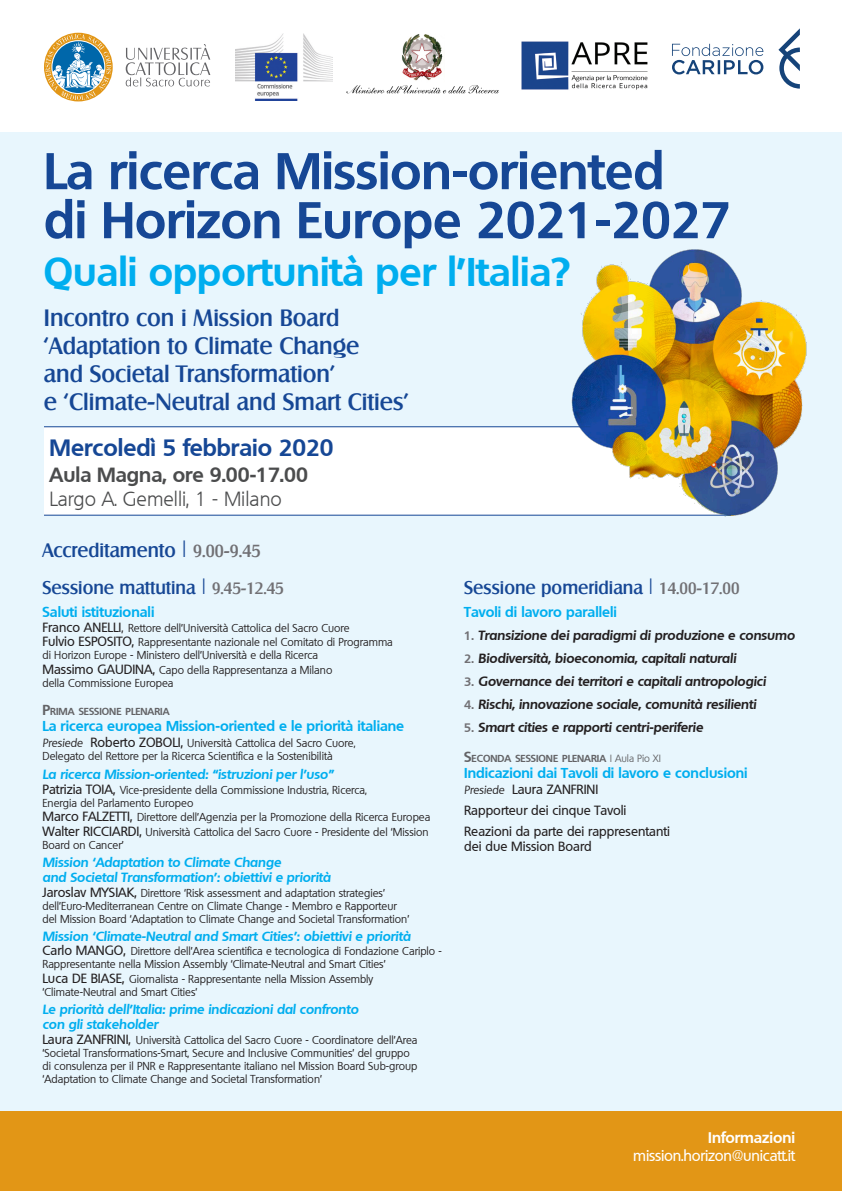
<style>
.page{position:relative;width:842px;height:1191px;background:#fff}
.page>*{position:absolute;margin:0;border:0;box-sizing:border-box;transform-origin:0 0}
.t1{font:700 50px "Quebec";color:#164795}
.t2{font:700 39px "Quebec";color:#00aeef}
.t3{font:500 23px "Salzburg";color:#164795}
.t4{font:700 23px "Quebec";color:#164795}
.t5{font:700 20px "Quebec";color:#4b4c4d}
.t6{font:300 20px "Quebec";color:#4b4c4d}
.t7{font:500 19px "Salzburg";color:#164795}
.t8{font:500 17.9px "Salzburg";color:#164795}
.t9{font:500 15px "Quebec";letter-spacing:-.015em;color:#fff}
.t10{font:700 15px "Quebec";color:#fff}
.t11{font:700 14px "Quebec";color:#00aeef}
.t12{font:italic 700 13px "Quebec";color:#00aeef}
.t13{font:italic 700 13px "Quebec";color:#231f20}
.t14{font:500 13px "Quebec";color:#231f20}
.t15{font:11px/13px "Quebec";color:#231f20}
.t16{font:700 9.9px "Quebec";color:#636366}
.s1{font-weight:300;font-size:23px}
.s2{font-size:17px;color:#717074}
.s3{font-weight:300;font-size:21.7px}
.s4{font-size:16px;color:#717074}
.s5{font-weight:500;font-size:13px}
.s6{font-size:13px}
.s7{font-size:14.1px}
.s8{font-style:italic;font-size:11.3px}
.s9{font-style:normal;font-size:12px;color:#717074}
.s10{font-weight:400;font-size:10px}
.s11{font-weight:400;font-style:italic;font-size:11.3px}
</style>
<div class="page">
<div style="left:0;top:1097px;width:842px;height:94px;background:#e29616"></div>
<div style="left:0;top:132px;width:842px;height:978px;background:#e8f6fd"></div>
<div style="left:44px;top:427px;width:698px;height:88px;background:#fff"></div>
<svg style="left:672px;top:28px;width:128px;height:61px"></svg>
<img style="left:346px;top:34px;width:153px;height:60px">
<img style="left:521px;top:41px;width:127px;height:49px">
<svg style="left:44px;top:33px;width:69px;height:68px"></svg>
<svg style="left:126px;top:44px;width:84px;height:42px"></svg>
<img style="left:533px;top:249px;width:274px;height:268px">
<img style="left:235px;top:33px;width:98px;height:68px">
<hr style="left:44px;top:426px;width:546px;height:1px;background:#164795">
<hr style="left:44px;top:514px;width:687px;height:1px;background:#164795">
<p class="t1" style="left:44px;top:138px;width:622px">La ricerca Mission-oriented</p>
<p class="t1" style="left:44px;top:187px;width:688px">di Horizon Europe 2021-2027</p>
<p class="t2" style="left:44px;top:246px;width:528px">Quali opportunità per l’Italia?</p>
<p class="t3" style="left:44px;top:304px;width:297px">Incontro con i Mission Board</p>
<p class="t3" style="left:44px;top:332px;width:317px">‘Adaptation to Climate Change</p>
<p class="t3" style="left:44px;top:360px;width:293px">and Societal Transformation’</p>
<p class="t3" style="left:44px;top:388px;width:366px">e ‘Climate-Neutral and Smart Cities’</p>
<p class="t4" style="left:50px;top:432px;width:285px">Mercoledì 5 febbraio 2020</p>
<p class="t5" style="left:50px;top:461px;width:260px">Aula Magna, ore 9.00-17.00</p>
<p class="t6" style="left:50px;top:486px;width:234px">Largo A. Gemelli, 1 - Milano</p>
<p class="t7" style="left:43px;top:538px;width:219px">Accreditamento <span class="s1">|</span> <span class="s2">9.00-9.45</span></p>
<p class="t8" style="left:43px;top:576px;width:243px">Sessione mattutina <span class="s3">|</span> <span class="s4">9.45-12.45</span></p>
<p class="t11" style="left:43px;top:602px;width:113px">Saluti istituzionali</p>
<p class="t15" style="left:43px;top:621px;width:309px"><span class="s5">Franco ANELLI</span><span class="s6">,</span> Rettore dell’Università Cattolica del Sacro Cuore</p>
<p class="t15" style="left:43px;top:636px;width:352px"><span class="s5">Fulvio ESPOSITO,</span> Rappresentante nazionale nel Comitato di Programma</p>
<p class="t15" style="left:43px;top:649px;width:277px">di Horizon Europe - Ministero dell’Università e della Ricerca</p>
<p class="t15" style="left:43px;top:663px;width:291px"><span class="s5">Massimo GAUDINA,</span> Capo della Rappresentanza a Milano</p>
<p class="t15" style="left:43px;top:676px;width:132px">della Commissione Europea</p>
<p class="t16" style="left:43px;top:704px;width:128px"><span class="s7">P</span>RIMA SESSIONE PLENARIA</p>
<p class="t11" style="left:43px;top:716px;width:363px">La ricerca europea Mission-oriented e le priorità italiane</p>
<p class="t15" style="left:43px;top:736px;width:314px"><span class="s8">Presiede</span> <span class="s5">Roberto ZOBOLI,</span> Università Cattolica del Sacro Cuore,</p>
<p class="t15" style="left:43px;top:749px;width:292px">Delegato del Rettore per la Ricerca Scientifica e la Sostenibilità</p>
<p class="t12" style="left:43px;top:765px;width:293px">La ricerca Mission-oriented: “istruzioni per l’uso”</p>
<p class="t15" style="left:43px;top:783px;width:326px"><span class="s5">Patrizia TOIA,</span> Vice-presidente della Commissione Industria, Ricerca,</p>
<p class="t15" style="left:43px;top:796px;width:152px">Energia del Parlamento Europeo</p>
<p class="t15" style="left:43px;top:811px;width:389px"><span class="s5">Marco FALZETTI,</span> Direttore dell’Agenzia per la Promozione della Ricerca Europea</p>
<p class="t15" style="left:43px;top:825px;width:388px"><span class="s5">Walter RICCIARDI,</span> Università Cattolica del Sacro Cuore - Presidente del ‘Mission<br>Board on Cancer’</p>
<p class="t12" style="left:43px;top:853px;width:240px">Mission ‘Adaptation to Climate Change</p>
<p class="t12" style="left:43px;top:868px;width:290px">and Societal Transformation’: obiettivi e priorità</p>
<p class="t15" style="left:43px;top:886px;width:344px"><span class="s5">Jaroslav MYSIAK,</span> Direttore ‘Risk assessment and adaptation strategies’</p>
<p class="t15" style="left:43px;top:899px;width:356px">dell’Euro-Mediterranean Centre on Climate Change - Membro e Rapporteur</p>
<p class="t15" style="left:43px;top:912px;width:368px">del Mission Board ‘Adaptation to Climate Change and Societal Transformation’</p>
<p class="t12" style="left:43px;top:927px;width:370px">Mission ‘Climate-Neutral and Smart Cities’: obiettivi e priorità</p>
<p class="t15" style="left:43px;top:945px;width:401px"><span class="s5">Carlo MANGO,</span> Direttore dell’Area scientifica e tecnologica di Fondazione Cariplo -<br>Rappresentante nella Mission Assembly ‘Climate-Neutral and Smart Cities’</p>
<p class="t15" style="left:43px;top:972px;width:332px"><span class="s5">Luca DE BIASE,</span> Giornalista - Rappresentante nella Mission Assembly</p>
<p class="t15" style="left:43px;top:985px;width:156px">‘Climate-Neutral and Smart Cities’</p>
<p class="t12" style="left:43px;top:1000px;width:318px">Le priorità dell’Italia: prime indicazioni dal confronto</p>
<p class="t12" style="left:43px;top:1015px;width:117px">con gli stakeholder</p>
<p class="t15" style="left:43px;top:1033px;width:376px"><span class="s5">Laura ZANFRINI,</span> Università Cattolica del Sacro Cuore - Coordinatore dell’Area ‘Societal Transformations-Smart, Secure and Inclusive Communities’ del gruppo di consulenza per il PNR e Rappresentante italiano nel Mission Board Sub-group ‘Adaptation to Climate Change and Societal Transformation’</p>
<p class="t8" style="left:464px;top:576px;width:277px">Sessione pomeridiana <span class="s3">|</span> <span class="s4">14.00-17.00</span></p>
<p class="t11" style="left:464px;top:602px;width:154px">Tavoli di lavoro paralleli</p>
<p class="t13" style="left:464px;top:626px;width:332px"><span class="s9">1.</span> Transizione dei paradigmi di produzione e consumo</p>
<p class="t13" style="left:464px;top:649px;width:273px"><span class="s9">2.</span> Biodiversità, bioeconomia, capitali naturali</p>
<p class="t13" style="left:464px;top:672px;width:303px"><span class="s9">3.</span> Governance dei territori e capitali antropologici</p>
<p class="t13" style="left:464px;top:695px;width:294px"><span class="s9">4.</span> Rischi, innovazione sociale, comunità resilienti</p>
<p class="t13" style="left:464px;top:718px;width:240px"><span class="s9">5.</span> Smart cities e rapporti centri-periferie</p>
<p class="t16" style="left:464px;top:752px;width:198px"><span class="s7">S</span>ECONDA SESSIONE PLENARIA <span class="s10">| Aula Pio XI</span></p>
<p class="t11" style="left:464px;top:763px;width:285px">Indicazioni dai Tavoli di lavoro e conclusioni</p>
<p class="t14" style="left:464px;top:781px;width:136px"><span class="s11">Presiede</span> Laura ZANFRINI</p>
<p class="t14" style="left:464px;top:802px;width:164px">Rapporteur dei cinque Tavoli</p>
<p class="t14" style="left:464px;top:823px;width:207px">Reazioni da parte dei rappresentanti</p>
<p class="t14" style="left:464px;top:838px;width:129px">dei due Mission Board</p>
<p class="t10" style="left:708px;top:1127px;width:88px">Informazioni</p>
<p class="t9" style="left:633px;top:1145px;width:163px">mission.horizon@unicatt.it</p>
</div>
